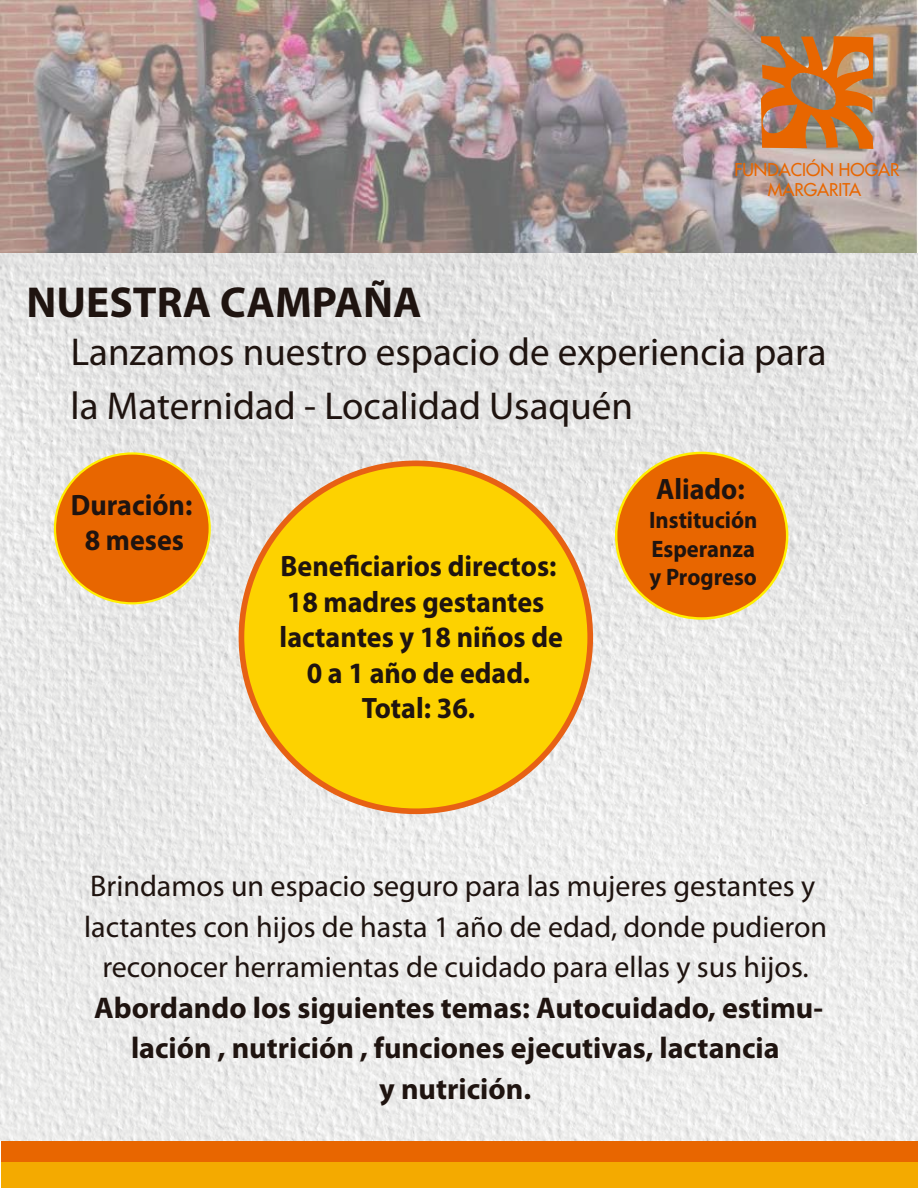
<style>
.page{position:relative;width:918px;height:1188px;background:#fff}
.page>*{position:absolute;margin:0;border:0;box-sizing:border-box;transform-origin:0 0}
.t1{font:700 43.5px "Myriad Pro";color:#1f1410}
.t2{font:39px/54px "Myriad Pro";color:#1f1410}
.t3{font:30px/40.5px "Myriad Pro";color:#1f1410;text-align:center}
.t4{font:700 30px/40.5px "Myriad Pro";color:#1f1410;text-align:center}
.t5{font:700 29.55px/35.5px "Myriad Pro";color:#1f1410;text-align:center;scale:.95 1}
.t6{font:700 23.85px/28.7px "Myriad Pro";color:#1f1410;text-align:justify;scale:.95 1}
.t7{font:17.1px/20.5px "Futura";color:#e86600;text-align:center}
</style>
<div class="page">
<img style="left:0;top:0;width:918px;height:1140px">
<div style="left:2px;top:1142px;width:916px;height:27px;background:#e86600"></div>
<div style="left:2px;top:1163px;width:916px;height:25px;background:#f4aa00"></div>
<svg style="left:761px;top:36px;width:112px;height:113px"></svg>
<div style="left:55px;top:453px;width:155px;height:150px;background:#e86600;border-radius:50%"></div>
<svg style="left:236px;top:458px;width:360px;height:358px"></svg>
<div style="left:616px;top:453px;width:171px;height:165px;background:#e86600;border-radius:50%"></div>
<h1 class="t1" style="left:27px;top:278px;width:397px">NUESTRA CAMPAÑA</h1>
<p class="t7" style="left:734px;top:159px;width:167px">FUNDACIÓN HOGAR<br>MARGARITA</p>
<h2 class="t2" style="left:71px;top:325px;width:757px">Lanzamos nuestro espacio de experiencia para la Maternidad - Localidad Usaquén</h2>
<p class="t5" style="left:71px;top:488px;width:129px">Duración:<br>8 meses</p>
<p class="t5" style="left:280px;top:549px;width:300px">Beneficiarios directos:<br>18 madres gestantes lactantes y 18 niños de<br>0 a 1 año de edad.<br>Total: 36.</p>
<p class="t5" style="left:656px;top:472px;width:95px">Aliado:</p>
<p class="t6" style="left:649px;top:506px;width:115px">Institución Esperanza y Progreso</p>
<p class="t3" style="left:84px;top:866px;width:744px">Brindamos un espacio seguro para las mujeres gestantes y lactantes con hijos de hasta 1 año de edad, donde pudieron reconocer herramientas de cuidado para ellas y sus hijos.</p>
<p class="t4" style="left:94px;top:988px;width:730px">Abordando los siguientes temas: Autocuidado, estimu&shy;lación , nutrición , funciones ejecutivas, lactancia<br>y nutrición.</p>
</div>
